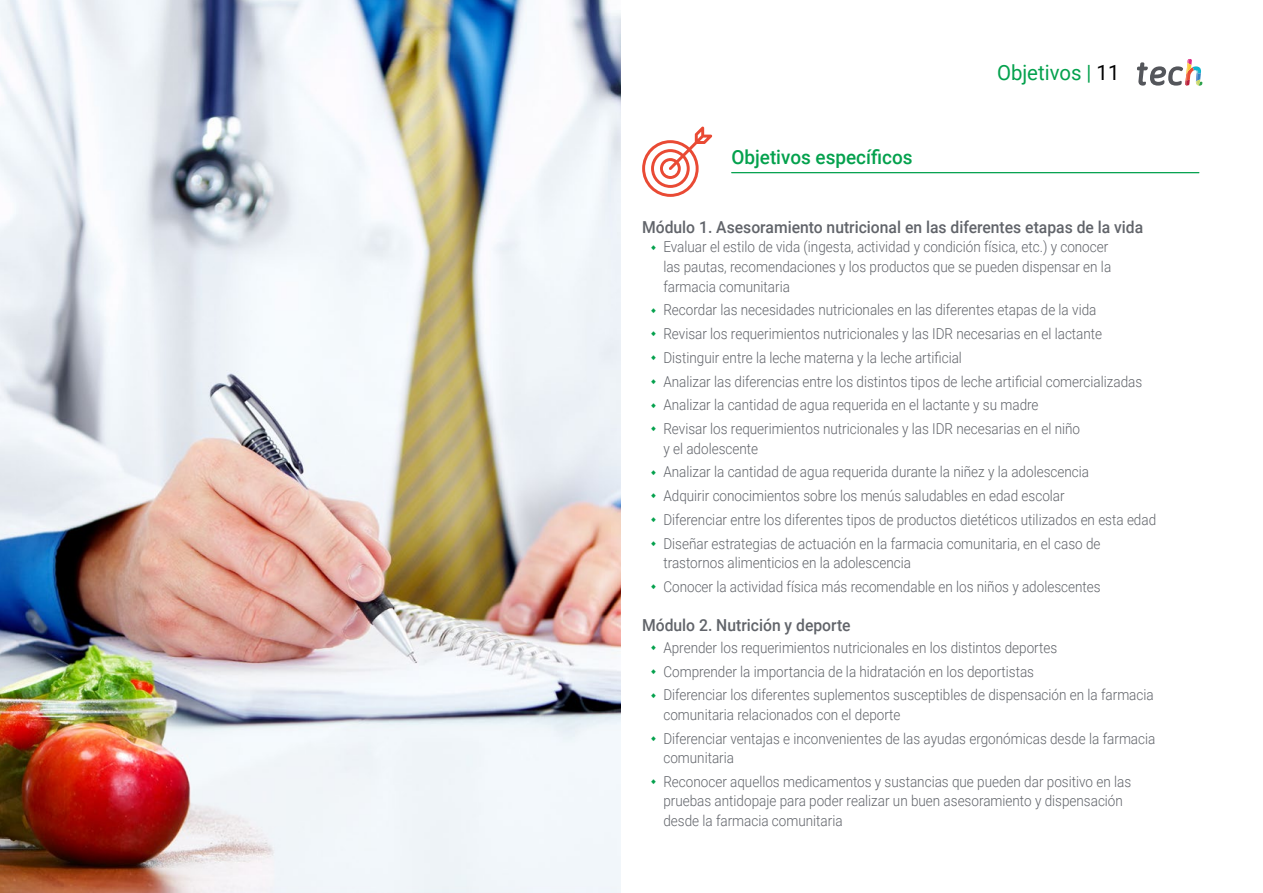
<style>
.page{position:relative;width:1263px;height:893px;background:#fff}
.page>*{position:absolute;margin:0;border:0;box-sizing:border-box;transform-origin:0 0}
.t1{font:21px "Roboto";color:#04a14d}
.t2{font:500 19.5px "Roboto";color:#04a14d}
.t3{font:500 16.5px "Roboto";color:#61646a;scale:.95 1}
.t4{font:300 15px/23.7px "Roboto";color:#61646a;scale:.9 1}
.s1{color:#000}
</style>
<div class="page">
<img style="left:0;top:0;width:621px;height:893px">
<svg style="left:1137px;top:59px;width:65px;height:27px"></svg>
<svg style="left:642px;top:126px;width:70px;height:71px"></svg>
<hr style="left:731px;top:172px;width:468px;height:1px;background:#04a14d">
<h2 class="t2" style="left:731px;top:144px;width:183px">Objetivos específicos</h2>
<h1 class="t1" style="left:997px;top:57px;width:124px">Objetivos | <span class="s1">11</span></h1>
<p class="t3" style="left:642px;top:216px;width:529px">Módulo 1. Asesoramiento nutricional en las diferentes etapas de la vida</p>
<p class="t4" style="left:663px;top:237px;width:499px;line-height:19.5px">Evaluar el estilo de vida (ingesta, actividad y condición física, etc.) y conocer las pautas, recomendaciones y los productos que se pueden dispensar en la farmacia comunitaria</p>
<p class="t4" style="left:663px;top:297px;width:534px">Recordar las necesidades nutricionales en las diferentes etapas de la vida Revisar los requerimientos nutricionales y las IDR necesarias en el lactante Distinguir entre la leche materna y la leche artificial<br>Analizar las diferencias entre los distintos tipos de leche artificial comercializadas Analizar la cantidad de agua requerida en el lactante y su madre<br>Revisar los requerimientos nutricionales y las IDR necesarias en el niño</p>
<p class="t4" style="left:663px;top:436px;width:549px">y el adolescente<br>Analizar la cantidad de agua requerida durante la niñez y la adolescencia<br>Adquirir conocimientos sobre los menús saludables en edad escolar<br>Diferenciar entre los diferentes tipos de productos dietéticos utilizados en esta edad Diseñar estrategias de actuación en la farmacia comunitaria, en el caso de</p>
<p class="t4" style="left:663px;top:550px;width:487px">trastornos alimenticios en la adolescencia<br>Conocer la actividad física más recomendable en los niños y adolescentes</p>
<p class="t3" style="left:642px;top:613px;width:221px">Módulo 2. Nutrición y deporte</p>
<p class="t4" style="left:663px;top:635px;width:546px">Aprender los requerimientos nutricionales en los distintos deportes<br>Comprender la importancia de la hidratación en los deportistas<br>Diferenciar los diferentes suplementos susceptibles de dispensación en la farmacia</p>
<p class="t4" style="left:663px;top:702px;width:548px">comunitaria relacionados con el deporte<br>Diferenciar ventajas e inconvenientes de las ayudas ergonómicas desde la farmacia</p>
<p class="t4" style="left:663px;top:745px;width:521px">comunitaria<br>Reconocer aquellos medicamentos y sustancias que pueden dar positivo en las</p>
<p class="t4" style="left:663px;top:791px;width:512px;line-height:19.5px">pruebas antidopaje para poder realizar un buen asesoramiento y dispensación desde la farmacia comunitaria</p>
</div>
